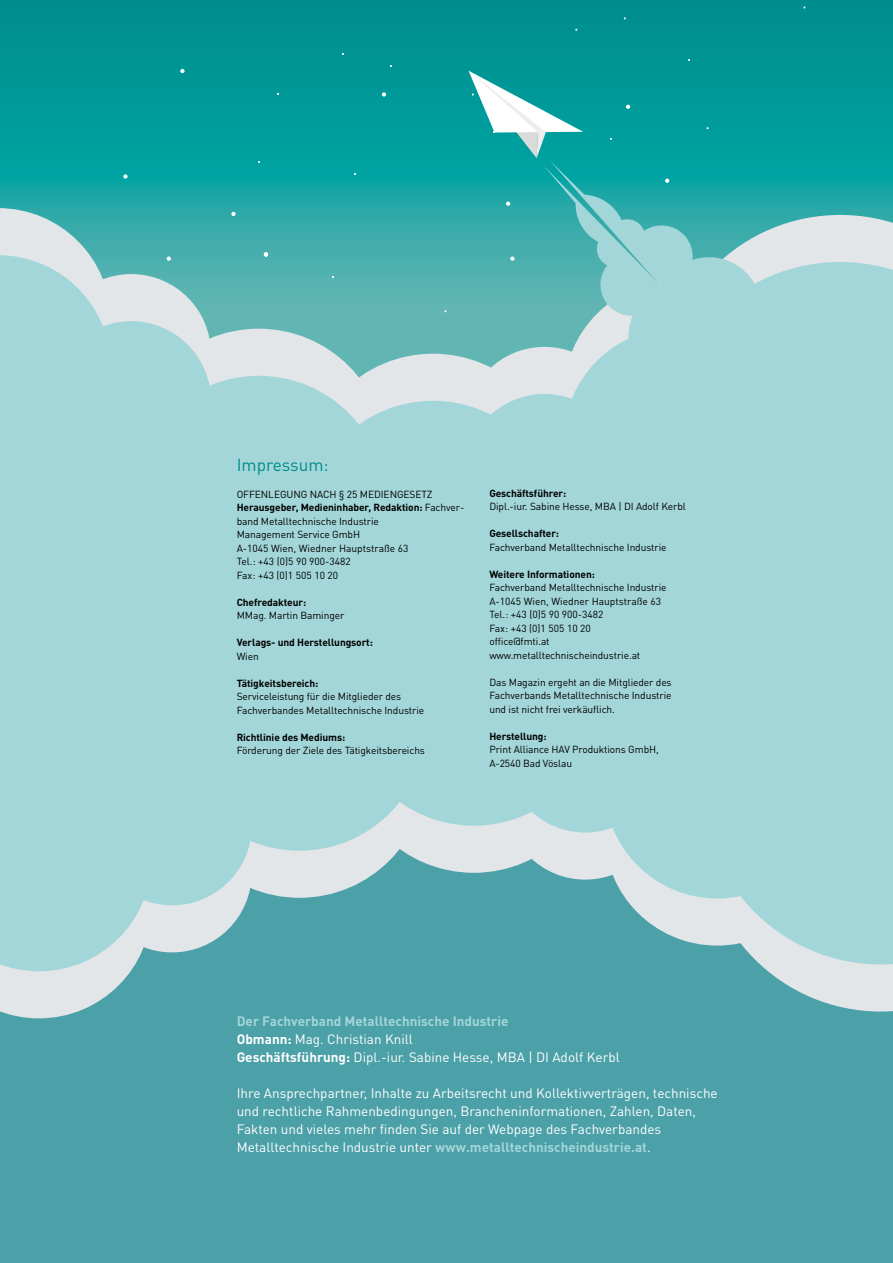
<style>
.page{position:relative;width:893px;height:1263px;background:#fff}
.page>*{position:absolute;margin:0;border:0;box-sizing:border-box;transform-origin:0 0}
.t1{font:17.25px "DIN Pro";color:#008c8c}
.t2{font:13.5px/18px "DIN Pro";color:#fff}
.t3{font:10.2px/13.5px "DIN Pro";letter-spacing:-.01em;color:#000}
.t4{font:700 10.2px "DIN Pro";letter-spacing:-.01em;color:#000}
.s1{font-weight:700}
.s2{font-weight:700;color:#a3d6d9}
</style>
<div class="page">
<div style="left:0;top:0;width:893px;height:784px;background:#a3d6d9"></div>
<div style="left:0;top:827px;width:893px;height:436px;background:#4ca0a7"></div>
<div style="left:0;top:0;width:893px;height:418px;background:#009090"></div>
<svg style="left:0;top:53px;width:893px;height:372px"></svg>
<svg style="left:0;top:784px;width:893px;height:234px"></svg>
<div style="left:39px;top:771px;width:854px;height:15px;background:#a3d6d9"></div>
<h1 class="t1" style="left:237px;top:453px;width:94px">Impressum:</h1>
<p class="t3" style="left:237px;top:487px;width:229px">OFFENLEGUNG NACH § 25 MEDIENGESETZ<br><span class="s1">Herausgeber, Medieninhaber, Redaktion:</span> Fachver&shy;band Metalltechnische Industrie<br>Management Service GmbH<br>A-1045 Wien, Wiedner Hauptstraße 63<br>Tel.: +43 (0)5 90 900-3482<br>Fax: +43 (0)1 505 10 20</p>
<p class="t4" style="left:237px;top:595px;width:71px">Chefredakteur:</p>
<p class="t3" style="left:237px;top:608px;width:109px">MMag. Martin Baminger</p>
<p class="t4" style="left:237px;top:635px;width:138px">Verlags- und Herstellungsort:</p>
<p class="t3" style="left:237px;top:649px;width:24px">Wien</p>
<p class="t4" style="left:237px;top:676px;width:83px">Tätigkeitsbereich:</p>
<p class="t3" style="left:237px;top:689px;width:189px">Serviceleistung für die Mitglieder des<br>Fachverbandes Metalltechnische Industrie</p>
<p class="t4" style="left:237px;top:730px;width:110px">Richtlinie des Mediums:</p>
<p class="t3" style="left:237px;top:743px;width:190px">Förderung der Ziele des Tätigkeitsbereichs</p>
<p class="t4" style="left:489px;top:486px;width:78px">Geschäftsführer:</p>
<p class="t3" style="left:489px;top:499px;width:198px">Dipl.-iur. Sabine Hesse, MBA | DI Adolf Kerbl</p>
<p class="t4" style="left:489px;top:527px;width:71px">Gesellschafter:</p>
<p class="t3" style="left:489px;top:540px;width:179px">Fachverband Metalltechnische Industrie</p>
<p class="t4" style="left:489px;top:567px;width:107px">Weitere Informationen:</p>
<p class="t3" style="left:489px;top:580px;width:179px">Fachverband Metalltechnische Industrie<br>A-1045 Wien, Wiedner Hauptstraße 63<br>Tel.: +43 (0)5 90 900-3482<br>Fax: +43 (0)1 505 10 20<br>office@fmti.at www.metalltechnischeindustrie.at</p>
<p class="t3" style="left:489px;top:675px;width:184px;text-align:justify">Das Magazin ergeht an die Mitglieder des Fachverbands Metalltechnische Industrie und ist nicht frei verkäuflich.</p>
<p class="t4" style="left:489px;top:729px;width:59px">Herstellung:</p>
<p class="t3" style="left:489px;top:742px;width:171px">Print Alliance HAV Produktions GmbH,<br>A-2540 Bad Vöslau</p>
<h2 class="t2" style="left:237px;top:1012px;width:385px"><span class="s2">Der Fachverband Metalltechnische Industrie<br></span><span class="s1">Obmann:</span> Mag. Christian Knill<br><span class="s1">Geschäftsführung:</span> Dipl.-iur. Sabine Hesse, MBA | DI Adolf Kerbl</h2>
<p class="t2" style="left:237px;top:1084px;width:483px">Ihre Ansprechpartner, Inhalte zu Arbeitsrecht und Kollektivverträgen, technische und rechtliche Rahmenbedingungen, Brancheninformationen, Zahlen, Daten, Fakten und vieles mehr finden Sie auf der Webpage des Fachverbandes Metalltechnische Industrie unter <span class="s2">www.metalltechnischeindustrie.at</span>.</p>
</div>
